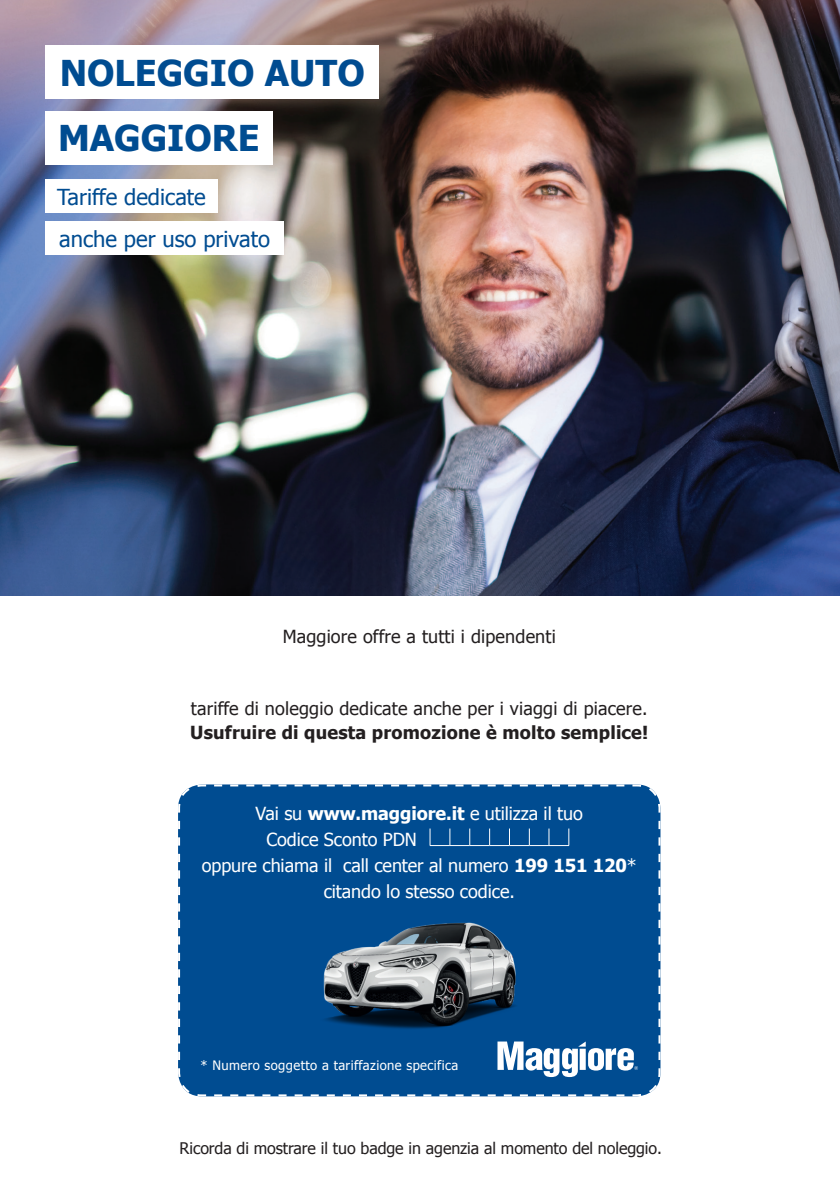
<style>
.page{position:relative;width:840px;height:1191px;background:#fff}
.page>*{position:absolute;margin:0;border:0;box-sizing:border-box;transform-origin:0 0}
.t1{font:700 35.6px "Tahoma";color:#004c91}
.t2{font:22px "Tahoma";color:#004c91}
.t3{font:18px/26px "Tahoma";letter-spacing:-.005em;color:#fff}
.t4{font:18px "Tahoma";letter-spacing:.01em;color:#231f20}
.t5{font:700 18px "Tahoma";letter-spacing:.01em;color:#231f20}
.t6{font:16px "Tahoma";letter-spacing:-.005em;color:#231f20}
.t7{font:13px "Tahoma";letter-spacing:.03em;color:#fff}
.s1{font-weight:700}
</style>
<div class="page">
<img style="left:0;top:0;width:839px;height:595px">
<div style="left:45px;top:111px;width:227px;height:53px;background:#fff"></div>
<div style="left:45px;top:45px;width:334px;height:53px;background:#fff"></div>
<div style="left:178px;top:784px;width:483px;height:313px;background:#004c91"></div>
<img style="left:316px;top:911px;width:209px;height:120px">
<svg style="left:497px;top:1041px;width:140px;height:36px"></svg>
<svg style="left:429px;top:828px;width:140px;height:18px;background:#1a5e9c"></svg>
<div style="left:45px;top:179px;width:172px;height:34px;background:#fff"></div>
<div style="left:45px;top:221px;width:238px;height:34px;background:#fff"></div>
<p class="t1" style="left:60px;top:48px;width:306px">NOLEGGIO AUTO</p>
<p class="t1" style="left:58px;top:113px;width:203px">MAGGIORE</p>
<p class="t2" style="left:57px;top:182px;width:150px">Tariffe dedicate</p>
<p class="t2" style="left:59px;top:224px;width:212px">anche per uso privato</p>
<p class="t4" style="left:282px;top:624px;width:274px">Maggiore offre a tutti i dipendenti</p>
<p class="t4" style="left:191px;top:696px;width:458px">tariffe di noleggio dedicate anche per i viaggi di piacere.</p>
<p class="t5" style="left:190px;top:720px;width:459px">Usufruire di questa promozione è molto semplice!</p>
<p class="t3" style="left:266px;top:799px;width:318px;text-indent:-11px">Vai su <span class="s1">www.maggiore.it</span> e utilizza il tuo<br>Codice Sconto PDN</p>
<p class="t3" style="left:202px;top:851px;width:436px">oppure chiama il call center al numero <span class="s1">199 151 120</span>*</p>
<p class="t3" style="left:323px;top:877px;width:192px">citando lo stesso codice.</p>
<p class="t7" style="left:200px;top:1056px;width:259px">* Numero soggetto a tariffazione specifica</p>
<p class="t6" style="left:179px;top:1137px;width:483px">Ricorda di mostrare il tuo badge in agenzia al momento del noleggio.</p>
</div>
